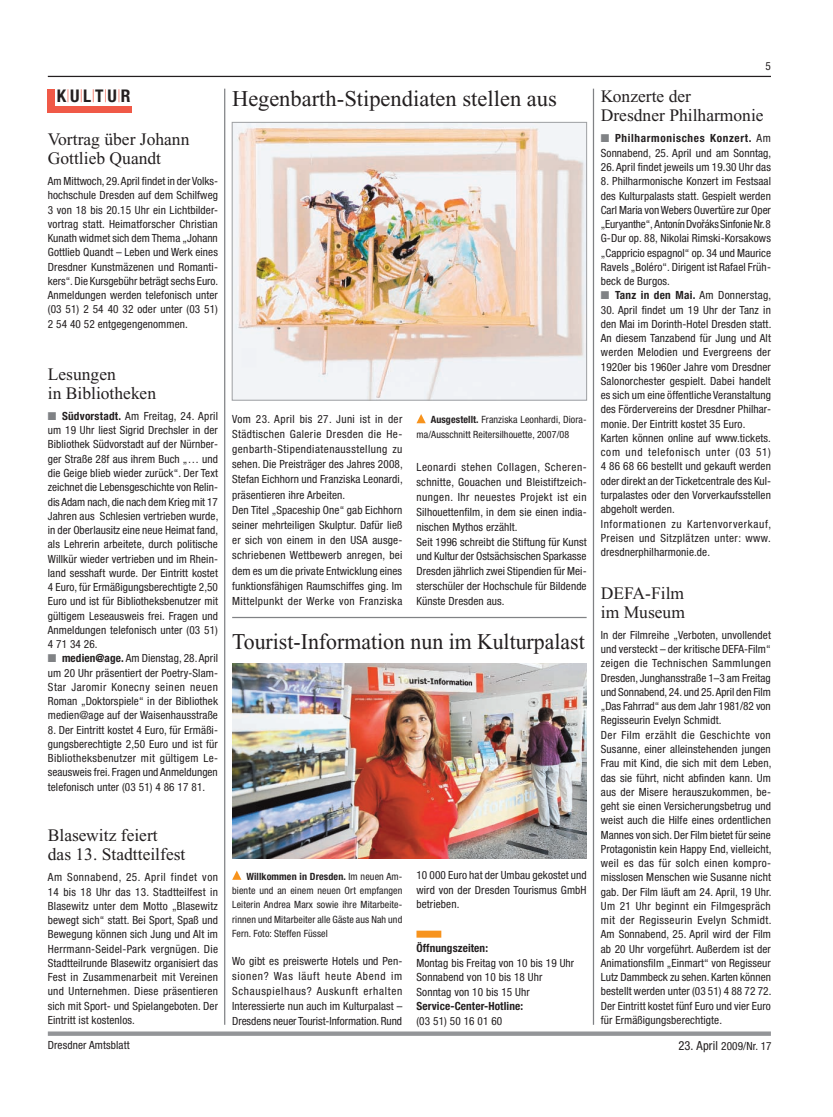
<style>
.page{position:relative;width:833px;height:1117px;background:#fff}
.page>*{position:absolute;margin:0;border:0;box-sizing:border-box;transform-origin:0 0}
.t1{font:22.5px "Times New Roman";color:#231f20}
.t2{font:17.5px/18.8px "Times New Roman";color:#231f20}
.t3{font:700 condensed 17.5px "Helvetica Neue";color:#231f20}
.t4{font:condensed 11.25px/14.2px "Helvetica Neue";letter-spacing:.01em;color:#231f20}
.t5{font:condensed 11.25px "Helvetica Neue";letter-spacing:-.01em;color:#231f20}
.t6{font:condensed 11.25px "Helvetica Neue";letter-spacing:.045em;color:#231f20}
.t7{font:700 condensed 11.25px "Helvetica Neue";letter-spacing:.025em;color:#231f20}
.t8{font:11.25px "Zapf Dingbats";color:#808285}
.t9{font:condensed 10px/14.2px "Helvetica Neue";letter-spacing:.01em;color:#231f20}
.t10{font:700 condensed 5px "Helvetica Neue";color:#231f20}
.s1{font-weight:100;color:#f05947}
.s2{font-weight:700}
.s3{font-weight:400}
.s4{font-size:12.5px}
</style>
<div class="page">
<hr style="left:48px;top:76px;width:723px;height:1px;background:#231f20">
<svg style="left:48px;top:1031px;width:723px;height:4px;background:#a0a1a4"></svg>
<hr style="left:593px;top:89px;width:1px;height:935px;background:#808285">
<img style="left:234px;top:124px;width:351px;height:274px">
<div style="left:232px;top:122px;width:355px;height:278px;border:1px solid #9d9fa2"></div>
<svg style="left:416px;top:414px;width:10px;height:9px"></svg>
<div style="left:48px;top:89px;width:84px;height:23px;background:#f05947"></div>
<div style="left:55px;top:89px;width:82px;height:17px;background:#fff"></div>
<img style="left:232px;top:663px;width:354px;height:194px">
<div style="left:416px;top:930px;width:25px;height:7px;background:#f7931d"></div>
<svg style="left:232px;top:870px;width:9px;height:9px"></svg>
<hr style="left:224px;top:89px;width:1px;height:935px;background:#808285">
<hr style="left:232px;top:616px;width:354px;height:2px;background:#808285">
<p class="t3" style="left:57px;top:86px;width:75px">k<span class="s1">|</span>u<span class="s1">|</span>l<span class="s1">|</span>t<span class="s1">|</span>u<span class="s1">|</span>r</p>
<p class="t2" style="left:48px;top:130px;width:143px">Vortrag über Johann<br>Gottlieb Quandt</p>
<p class="t4" style="left:48px;top:174px;width:172px;text-align:justify">Am Mittwoch, 29. April findet in der Volks&shy;hochschule Dresden auf dem Schilfweg 3 von 18 bis 20.15 Uhr ein Lichtbilder&shy;vortrag statt. Heimatforscher Christian Kunath widmet sich dem Thema „Johann Gottlieb Quandt – Leben und Werk eines Dresdner Kunstmäzenen und Romanti&shy;kers“. Die Kursgebühr beträgt sechs Euro.<br>Anmeldungen werden telefonisch unter (03 51) 2 54 40 32 oder unter (03 51)<br>2 54 40 52 entgegengenommen.</p>
<p class="t2" style="left:48px;top:364px;width:110px">Lesungen<br>in Bibliotheken</p>
<p class="t4" style="left:62px;top:409px;width:157px"><span class="s2">Südvorstadt.</span> Am Freitag, 24. April</p>
<p class="t4" style="left:48px;top:423px;width:172px">um 19 Uhr liest Sigrid Drechsler in der</p>
<p class="t4" style="left:48px;top:437px;width:172px">Bibliothek Südvorstadt auf der Nürnber-</p>
<p class="t4" style="left:48px;top:451px;width:172px">ger Straße 28f aus ihrem Buch „… und</p>
<p class="t4" style="left:48px;top:466px;width:172px">die Geige blieb wieder zurück“. Der Text</p>
<p class="t4" style="left:48px;top:480px;width:172px">zeichnet die Lebensgeschichte von Relin-</p>
<p class="t4" style="left:48px;top:494px;width:172px">dis Adam nach, die nach dem Krieg mit 17</p>
<p class="t4" style="left:48px;top:508px;width:172px">Jahren aus Schlesien vertrieben wurde,</p>
<p class="t4" style="left:48px;top:523px;width:172px">in der Oberlausitz eine neue Heimat fand,</p>
<p class="t4" style="left:48px;top:537px;width:171px">als Lehrerin arbeitete, durch politische</p>
<p class="t4" style="left:48px;top:551px;width:172px">Willkür wieder vertrieben und im Rhein-</p>
<p class="t4" style="left:48px;top:565px;width:172px">land sesshaft wurde. Der Eintritt kostet</p>
<p class="t4" style="left:48px;top:580px;width:172px">4 Euro, für Ermäßigungsberechtigte 2,50</p>
<p class="t4" style="left:48px;top:594px;width:172px">Euro und ist für Bibliotheksbenutzer mit</p>
<p class="t4" style="left:48px;top:608px;width:172px">gültigem Leseausweis frei. Fragen und</p>
<p class="t4" style="left:48px;top:622px;width:172px">Anmeldungen telefonisch unter (03 51)</p>
<p class="t4" style="left:48px;top:637px;width:51px">4 71 34 26.</p>
<p class="t4" style="left:62px;top:651px;width:157px"><span class="s2">medien@age.</span> Am Dienstag, 28. April</p>
<p class="t4" style="left:48px;top:665px;width:172px">um 20 Uhr präsentiert der Poetry-Slam-</p>
<p class="t6" style="left:48px;top:680px;width:172px">Star Jaromir Konecny seinen neuen</p>
<p class="t4" style="left:48px;top:694px;width:172px">Roman „Doktorspiele“ in der Bibliothek</p>
<p class="t4" style="left:48px;top:708px;width:172px">medien@age auf der Waisenhausstraße</p>
<p class="t4" style="left:48px;top:722px;width:172px;text-align:justify">8. Der Eintritt kostet 4 Euro, für Ermäßi&shy;gungsberechtigte 2,50 Euro und ist für Bibliotheksbenutzer mit gültigem Le&shy;seausweis frei. Fragen und Anmeldungen telefonisch unter (03 51) 4 86 17 81.</p>
<p class="t8" style="left:48px;top:410px;width:10px">■</p>
<p class="t8" style="left:48px;top:653px;width:10px">■</p>
<p class="t1" style="left:232px;top:86px;width:326px">Hegenbarth-Stipendiaten stellen aus</p>
<p class="t4" style="left:232px;top:411px;width:172px;line-height:15.1px">Vom 23. April bis 27. Juni ist in der Städtischen Galerie Dresden die He&shy;genbarth-Stipendiatenausstellung zu sehen. Die Preisträger des Jahres 2008, Stefan Eichhorn und Franziska Leonardi, präsentieren ihre Arbeiten.<br>Den Titel „Spaceship One“ gab Eichhorn seiner mehrteiligen Skulptur. Dafür ließ er sich von einem in den USA ausge&shy;schriebenen Wettbewerb anregen, bei dem es um die private Entwicklung eines funktionsfähigen Raumschiffes ging. Im Mittelpunkt der Werke von Franziska</p>
<p class="t9" style="left:416px;top:412px;width:172px;text-indent:14px"><span class="s2">Ausgestellt.</span> Franziska Leonhardi, Diora&shy;ma/Ausschnitt Reitersilhouette, 2007/08</p>
<p class="t4" style="left:416px;top:460px;width:172px;line-height:14.9px">Leonardi stehen Collagen, Scheren&shy;schnitte, Gouachen und Bleistiftzeich&shy;nungen. Ihr neuestes Projekt ist ein Sil-houettenfilm, in dem sie einen india&shy;nischen Mythos erzählt.<br>Seit 1996 schreibt die Stiftung für Kunst und Kultur der Ostsächsischen Sparkasse Dresden jährlich zwei Stipendien für Mei&shy;sterschüler der Hochschule für Bildende Künste Dresden aus.</p>
<p class="t1" style="left:232px;top:629px;width:354px">Tourist-Information nun im Kulturpalast</p>
<p class="t2" style="left:48px;top:825px;width:139px">Blasewitz feiert das 13. Stadtteilfest</p>
<p class="t4" style="left:48px;top:870px;width:172px;text-align:justify">Am Sonnabend, 25. April findet von 14 bis 18 Uhr das 13. Stadtteilfest in Blasewitz unter dem Motto „Blasewitz bewegt sich“ statt. Bei Sport, Spaß und Bewegung können sich Jung und Alt im Herrmann-Seidel-Park vergnügen. Die Stadtteilrunde Blasewitz organisiert das Fest in Zusammenarbeit mit Vereinen und Unternehmen. Diese präsentieren sich mit Sport- und Spielangeboten. Der Eintritt ist kostenlos.</p>
<p class="t9" style="left:232px;top:869px;width:172px;text-align:justify;text-indent:14px"><span class="s2">Willkommen in Dresden.</span> Im neuen Am&shy;biente und an einem neuen Ort empfangen Leiterin Andrea Marx sowie ihre Mitarbeite&shy;rinnen und Mitarbeiter alle Gäste aus Nah und Fern. Foto: Steffen Füssel</p>
<p class="t4" style="left:232px;top:953px;width:172px;line-height:14.9px;text-align:justify">Wo gibt es preiswerte Hotels und Pen&shy;sionen? Was läuft heute Abend im Schauspielhaus? Auskunft erhalten In-teressierte nun auch im Kulturpalast – Dresdens neuer Tourist-Information. Rund</p>
<p class="t4" style="left:416px;top:867px;width:172px;text-align:justify">10 000 Euro hat der Umbau gekostet und wird von der Dresden Tourismus GmbH betrieben.</p>
<p class="t4" style="left:416px;top:940px;width:159px"><span class="s2">Öffnungszeiten:<br></span>Montag bis Freitag von 10 bis 19 Uhr<br>Sonnabend von 10 bis 18 Uhr<br>Sonntag von 10 bis 15 Uhr<br><span class="s2">Service-Center-Hotline:<br></span>(03 51) 50 16 01 60</p>
<p class="t2" style="left:601px;top:87px;width:164px">Konzerte der<br>Dresdner Philharmonie</p>
<p class="t4" style="left:601px;top:131px;width:172px;text-align:right"><span class="s2">Philharmonisches Konzert.</span> Am<br>Sonnabend, 25. April und am Sonntag,</p>
<p class="t4" style="left:601px;top:160px;width:172px">26. April findet jeweils um 19.30 Uhr das</p>
<p class="t4" style="left:601px;top:174px;width:172px">8. Philharmonische Konzert im Festsaal</p>
<p class="t4" style="left:601px;top:188px;width:172px">des Kulturpalasts statt. Gespielt werden</p>
<p class="t4" style="left:601px;top:203px;width:172px">Carl Maria von Webers Ouvertüre zur Oper</p>
<p class="t5" style="left:601px;top:217px;width:172px">„Euryanthe“, Antonín Dvoráks Sinfonie Nr. 8</p>
<p class="t4" style="left:601px;top:231px;width:172px">G-Dur op. 88, Nikolai Rimski-Korsakows</p>
<p class="t4" style="left:601px;top:245px;width:172px">„Cappricio espagnol“ op. 34 und Maurice</p>
<p class="t4" style="left:601px;top:260px;width:172px">Ravels „Boléro“. Dirigent ist Rafael Früh-</p>
<p class="t4" style="left:601px;top:274px;width:71px">beck de Burgos.</p>
<p class="t7" style="left:615px;top:288px;width:158px">Tanz in den Mai. <span class="s3">Am Donnerstag,</span></p>
<p class="t4" style="left:601px;top:302px;width:172px">30. April findet um 19 Uhr der Tanz in den Mai im Dorinth-Hotel Dresden statt.<br>An diesem Tanzabend für Jung und Alt werden Melodien und Evergreens der 1920er bis 1960er Jahre vom Dresdner Salonorchester gespielt. Dabei handelt es sich um eine öffentliche Veranstaltung des Fördervereins der Dresdner Philhar&shy;monie. Der Eintritt kostet 35 Euro.<br>Karten können online auf www.tickets. com und telefonisch unter (03 51)<br>4 86 68 66 bestellt und gekauft werden oder direkt an der Ticketcentrale des Kul&shy;turpalastes oder den Vorverkaufsstellen abgeholt werden.<br>Informationen zu Kartenvorverkauf, Preisen und Sitzplätzen unter: www. dresdnerphilharmonie.de.</p>
<p class="t8" style="left:601px;top:133px;width:10px">■</p>
<p class="t10" style="left:705px;top:222px;width:5px;rotate:-180deg">^</p>
<p class="t8" style="left:601px;top:290px;width:10px">■</p>
<p class="t2" style="left:601px;top:583px;width:86px">DEFA-Film im Museum</p>
<p class="t4" style="left:601px;top:627px;width:172px">In der Filmreihe „Verboten, unvollendet und versteckt – der kritische DEFA-Film“ zeigen die Technischen Sammlungen Dresden, Junghansstraße 1–3 am Freitag und Sonnabend, 24. und 25. April den Film „Das Fahrrad“ aus dem Jahr 1981/82 von Regisseurin Evelyn Schmidt.<br>Der Film erzählt die Geschichte von Susanne, einer alleinstehenden jungen Frau mit Kind, die sich mit dem Leben, das sie führt, nicht abfinden kann. Um aus der Misere herauszukommen, be&shy;geht sie einen Versicherungsbetrug und weist auch die Hilfe eines ordentlichen Mannes von sich. Der Film bietet für seine Protagonistin kein Happy End, vielleicht, weil es das für solch einen kompro&shy;misslosen Menschen wie Susanne nicht gab. Der Film läuft am 24. April, 19 Uhr.<br>Um 21 Uhr beginnt ein Filmgespräch mit der Regisseurin Evelyn Schmidt.<br>Am Sonnabend, 25. April wird der Film ab 20 Uhr vorgeführt. Außerdem ist der Animationsfilm „Einmart“ von Regisseur Lutz Dammbeck zu sehen. Karten können bestellt werden unter (03 51) 4 88 72 72.<br>Der Eintritt kostet fünf Euro und vier Euro für Ermäßigungsberechtigte.</p>
<p class="t4" style="left:48px;top:1037px;width:83px">Dresdner Amtsblatt</p>
<p class="t4" style="left:678px;top:1038px;width:95px"><span class="s4">23. April</span> 2009/Nr. 17</p>
</div>
